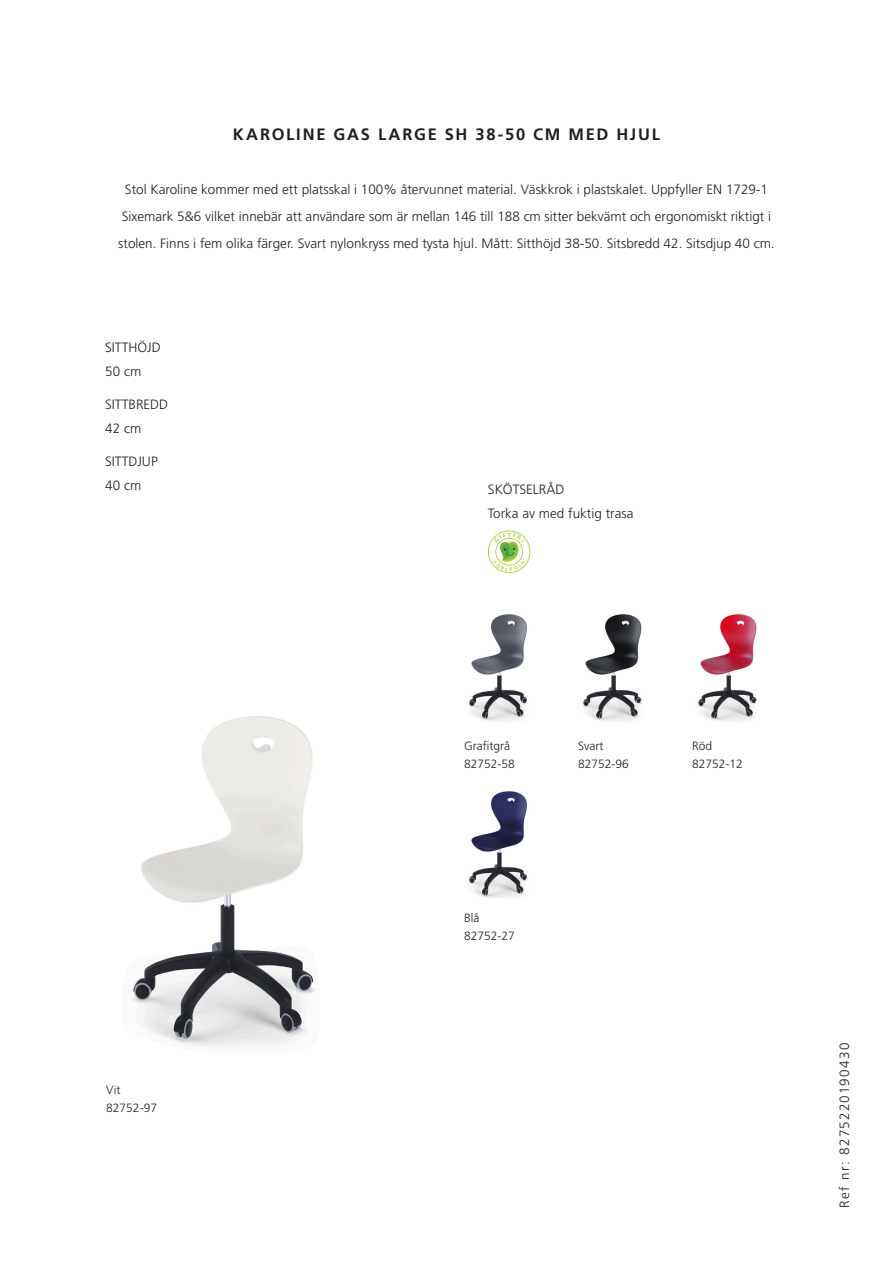
<style>
.page{position:relative;width:893px;height:1263px;background:#fff}
.page>*{position:absolute;margin:0;border:0;box-sizing:border-box;transform-origin:0 0}
.SeriesNameSid2{font:700 16.5px "Frutiger LT";letter-spacing:.11em;color:#231f20}
.ProdDescrSid2{font:300 13.5px/27px "Frutiger LT";color:#231f20;text-align:center}
.ItemData{font:300 13.5px/24px "Frutiger LT";color:#231f20}
.Refnr{font:300 13.5px "Frutiger LT";letter-spacing:.095em;color:#231f20}
.kofigColor{font:300 12px/18px "Frutiger LT";color:#231f20}
</style>
<div class="page">
<img style="left:468px;top:614px;width:60px;height:107px">
<img style="left:583px;top:614px;width:59px;height:107px">
<img style="left:698px;top:614px;width:59px;height:107px">
<img style="left:468px;top:791px;width:60px;height:107px">
<img style="left:132px;top:716px;width:184px;height:330px">
<svg style="left:488px;top:530px;width:42px;height:43px"></svg>
<p class="SeriesNameSid2" style="left:233px;top:125px;width:429px">KAROLINE GAS LARGE SH 38-50 CM MED HJUL</p>
<p class="ProdDescrSid2" style="left:118px;top:176px;width:658px">Stol Karoline kommer med ett platsskal i 100% återvunnet material. Väskkrok i plastskalet. Uppfyller EN 1729-1<br>Sixemark 5&amp;6 vilket innebär att användare som är mellan 146 till 188 cm sitter bekvämt och ergonomiskt riktigt i stolen. Finns i fem olika färger. Svart nylonkryss med tysta hjul. Mått: Sitthöjd 38-50. Sitsbredd 42. Sitsdjup 40 cm.</p>
<p class="ItemData" style="left:105px;top:336px;width:57px">SITTHÖJD<br>50 cm</p>
<p class="ItemData" style="left:105px;top:393px;width:65px">SITTBREDD<br>42 cm</p>
<p class="ItemData" style="left:105px;top:450px;width:54px">SITTDJUP<br>40 cm</p>
<p class="ItemData" style="left:488px;top:477px;width:147px">SKÖTSELRÅD<br>Torka av med fuktig trasa</p>
<p class="kofigColor" style="left:106px;top:1081px;width:52px">Vit<br>82752-97</p>
<p class="kofigColor" style="left:464px;top:737px;width:52px">Grafitgrå<br>82752-58</p>
<p class="kofigColor" style="left:578px;top:737px;width:52px">Svart<br>82752-96</p>
<p class="kofigColor" style="left:692px;top:737px;width:52px">Röd<br>82752-12</p>
<p class="kofigColor" style="left:464px;top:909px;width:52px">Blå<br>82752-27</p>
<p class="Refnr" style="left:837px;top:1208px;width:167px;rotate:-90deg">Ref nr: 8275220190430</p>
</div>
